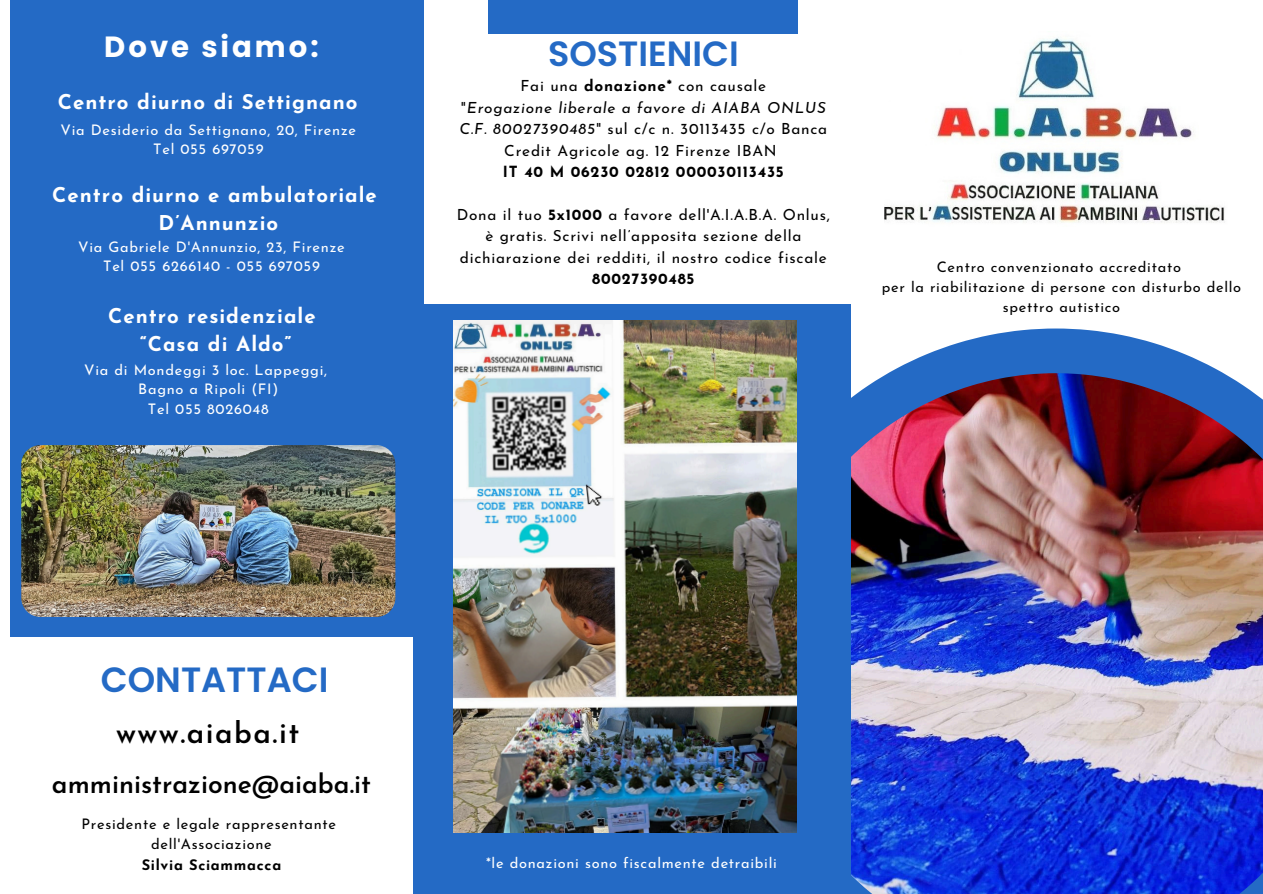
<style>
.page{position:relative;width:1263px;height:894px;background:#fff}
.page>*{position:absolute;margin:0;border:0;box-sizing:border-box;transform-origin:0 0}
.t1{font:600 34.95px "Poppins";color:#246ac5}
.t2{font:600 29.4px "Josefin Sans";letter-spacing:.05em;color:#000}
.t3{font:700 29.1px "Poppins";letter-spacing:.1em;color:#fff}
.t4{font:600 26.4px "Josefin Sans";color:#000}
.t5{font:700 20.4px/28.2px "Josefin Sans";letter-spacing:.05em;color:#fff;text-align:center}
.t6{font:15.3px/21.3px "Josefin Sans";letter-spacing:.05em;color:#000;text-align:center}
.t7{font:700 15.3px "Josefin Sans";letter-spacing:.05em;color:#000}
.t8{font:14.55px "Josefin Sans";letter-spacing:.05em;color:#fff}
.t9{font:14.55px/20.2px "Josefin Sans";letter-spacing:.05em;color:#000;text-align:center}
.t10{font:700 14.55px "Josefin Sans";letter-spacing:.05em;color:#000}
.s1{font-weight:700}
.s2{font-style:italic}
</style>
<div class="page">
<div style="left:11px;top:0;width:413px;height:636px;background:#246ac5"></div>
<svg style="left:850px;top:328px;width:373px;height:45px;fill:#246ac5"></svg>
<img style="left:850px;top:373px;width:413px;height:520px">
<div style="left:413px;top:304px;width:437px;height:589px;background:#246ac5"></div>
<img style="left:454px;top:320px;width:343px;height:512px">
<div style="left:488px;top:0;width:310px;height:34px;background:#246ac5"></div>
<img style="left:884px;top:37px;width:341px;height:186px">
<img style="left:21px;top:445px;width:374px;height:171px;border-radius:19px">
<p class="t3" style="left:104px;top:27px;width:216px">Dove siamo:</p>
<p class="t5" style="left:58px;top:90px;width:301px">Centro diurno di Settignano</p>
<p class="t8" style="left:61px;top:124px;width:297px">Via Desiderio da Settignano, 20, Firenze</p>
<h4 class="t8" style="left:153px;top:143px;width:112px">Tel 055 697059</h4>
<p class="t5" style="left:52px;top:183px;width:326px">Centro diurno e ambulatoriale<br>D’Annunzio</p>
<p class="t8" style="left:78px;top:241px;width:268px">Via Gabriele D'Annunzio, 23, Firenze</p>
<p class="t8" style="left:103px;top:260px;width:218px">Tel 055 6266140 - 055 697059</p>
<p class="t5" style="left:108px;top:304px;width:209px">Centro residenziale “Casa di Aldo”</p>
<p class="t8" style="left:84px;top:363px;width:244px">Via di Mondeggi 3 loc. Lappeggi,</p>
<p class="t8" style="left:138px;top:383px;width:142px">Bagno a Ripoli (FI)</p>
<h1 class="t8" style="left:148px;top:403px;width:122px">Tel 055 8026048</h1>
<p class="t1" style="left:548px;top:29px;width:192px">SOSTIENICI</p>
<p class="t6" style="left:520px;top:77px;width:247px">Fai una <span class="s1">donazione*</span> con causale</p>
<p class="t6" style="left:459px;top:98px;width:369px">"<span class="s2">Erogazione liberale a favore di AIABA ONLUS<br>C.F. 80027390485</span>" sul c/c n. 30113435 c/o Banca<br>Credit Agricole ag. 12 Firenze IBAN</p>
<h1 class="t7" style="left:503px;top:165px;width:282px">IT 40 M 06230 02812 000030113435</h1>
<p class="t6" style="left:457px;top:205px;width:375px">Dona il tuo <span class="s1">5x1000</span> a favore dell'A.I.A.B.A. Onlus, è gratis. Scrivi nell’apposita sezione della dichiarazione dei redditi, il nostro codice fiscale <span class="s1">80027390485</span></p>
<p class="t9" style="left:937px;top:258px;width:246px">Centro convenzionato accreditato</p>
<p class="t9" style="left:882px;top:278px;width:361px">per la riabilitazione di persone con disturbo dello spettro autistico</p>
<h4 class="t1" style="left:101px;top:655px;width:229px">CONTATTACI</h4>
<p class="t2" style="left:116px;top:720px;width:185px">www.aiaba.it</p>
<p class="t4" style="left:52px;top:772px;width:321px">amministrazione@aiaba.it</p>
<h2 class="t9" style="left:82px;top:815px;width:256px">Presidente e legale rappresentante</h2>
<h3 class="t9" style="left:151px;top:835px;width:122px">dell'Associazione</h3>
<p class="t10" style="left:142px;top:858px;width:141px">Silvia Sciammacca</p>
<p class="t8" style="left:486px;top:856px;width:292px">*le donazioni sono fiscalmente detraibili</p>
</div>
